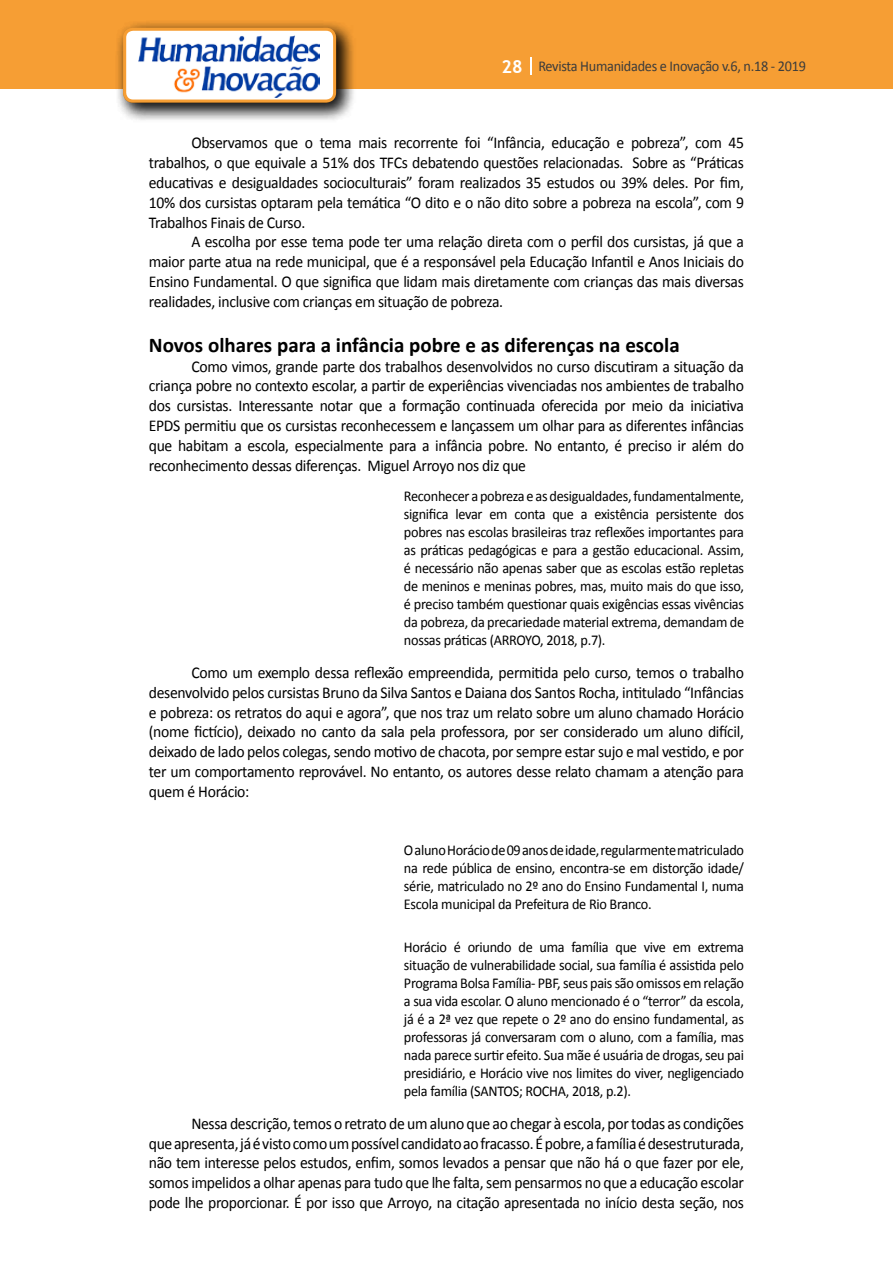
<style>
.page{position:relative;width:893px;height:1263px;background:#fff}
.page>*{position:absolute;margin:0;border:0;box-sizing:border-box;transform-origin:0 0}
.t1{font:700 21px "Calibri";color:#000}
.t2{font:16.5px/19.8px "Calibri";letter-spacing:-.02em;color:#000;text-align:justify;scale:.95 1}
.t3{font:15px/18px "Calibri";letter-spacing:-.02em;color:#000;text-align:justify;scale:.95 1}
.t4{font:15px "Calibri";letter-spacing:-.02em;color:#3c3c3b;scale:.95 1}
.s1{font-family:"Trebuchet MS";font-weight:700;font-size:18px;color:#fff}
</style>
<div class="page">
<div style="left:0;top:0;width:893px;height:88px;background:#f69e34"></div>
<svg style="left:530px;top:57px;width:2px;height:18px"></svg>
<div style="left:115px;top:19px;width:241px;height:104px;background:#000;opacity:.75"></div>
<div style="left:125px;top:29px;width:210px;height:72px;background:#fff;border-radius:9px"></div>
<img style="left:138px;top:35px;width:181px;height:62px">
<div style="left:123px;top:28px;width:213px;height:75px;border:3px solid #f69e34;border-radius:9px"></div>
<p class="t4" style="left:501px;top:57px;width:322px"><span class="s1">28</span> Revista Humanidades e Inovação v.6, n.18 - 2019</p>
<p class="t2" style="left:149px;top:133px;width:628px;text-indent:43px">Observamos que o tema mais recorrente foi “Infância, educação e pobreza”, com 45 trabalhos, o que equivale a 51% dos TFCs debatendo questões relacionadas. Sobre as “Práticas educativas e desigualdades socioculturais” foram realizados 35 estudos ou 39% deles. Por fim, 10% dos cursistas optaram pela temática “O dito e o não dito sobre a pobreza na escola”, com 9<br>Trabalhos Finais de Curso.</p>
<p class="t2" style="left:149px;top:232px;width:628px;text-indent:43px">A escolha por esse tema pode ter uma relação direta com o perfil dos cursistas, já que a maior parte atua na rede municipal, que é a responsável pela Educação Infantil e Anos Iniciais do Ensino Fundamental. O que significa que lidam mais diretamente com crianças das mais diversas realidades, inclusive com crianças em situação de pobreza.</p>
<p class="t1" style="left:149px;top:330px;width:532px">Novos olhares para a infância pobre e as diferenças na escola</p>
<p class="t2" style="left:149px;top:356px;width:628px;text-indent:43px">Como vimos, grande parte dos trabalhos desenvolvidos no curso discutiram a situação da criança pobre no contexto escolar, a partir de experiências vivenciadas nos ambientes de trabalho dos cursistas. Interessante notar que a formação continuada oferecida por meio da iniciativa EPDS permitiu que os cursistas reconhecessem e lançassem um olhar para as diferentes infâncias que habitam a escola, especialmente para a infância pobre. No entanto, é preciso ir além do reconhecimento dessas diferenças. Miguel Arroyo nos diz que</p>
<p class="t3" style="left:404px;top:487px;width:360px">Reconhecer a pobreza e as desigualdades, fundamentalmente, significa levar em conta que a existência persistente dos pobres nas escolas brasileiras traz reflexões importantes para as práticas pedagógicas e para a gestão educacional. Assim, é necessário não apenas saber que as escolas estão repletas de meninos e meninas pobres, mas, muito mais do que isso, é preciso também questionar quais exigências essas vivências da pobreza, da precariedade material extrema, demandam de nossas práticas (ARROYO, 2018, p.7).</p>
<p class="t2" style="left:149px;top:663px;width:628px;text-indent:43px">Como um exemplo dessa reflexão empreendida, permitida pelo curso, temos o trabalho desenvolvido pelos cursistas Bruno da Silva Santos e Daiana dos Santos Rocha, intitulado “Infâncias e pobreza: os retratos do aqui e agora”, que nos traz um relato sobre um aluno chamado Horácio (nome fictício), deixado no canto da sala pela professora, por ser considerado um aluno difícil, deixado de lado pelos colegas, sendo motivo de chacota, por sempre estar sujo e mal vestido, e por ter um comportamento reprovável. No entanto, os autores desse relato chamam a atenção para quem é Horácio:</p>
<p class="t3" style="left:404px;top:841px;width:359px">O aluno Horácio de 09 anos de idade, regularmente matriculado na rede pública de ensino, encontra-se em distorção idade/ série, matriculado no 2º ano do Ensino Fundamental I, numa Escola municipal da Prefeitura de Rio Branco.</p>
<p class="t3" style="left:404px;top:938px;width:360px">Horácio é oriundo de uma família que vive em extrema situação de vulnerabilidade social, sua família é assistida pelo Programa Bolsa Família- PBF, seus pais são omissos em relação a sua vida escolar. O aluno mencionado é o “terror” da escola, já é a 2ª vez que repete o 2º ano do ensino fundamental, as professoras já conversaram com o aluno, com a família, mas nada parece surtir efeito. Sua mãe é usuária de drogas, seu pai presidiário, e Horácio vive nos limites do viver, negligenciado pela família (SANTOS; ROCHA, 2018, p.2).</p>
<p class="t2" style="left:149px;top:1113px;width:628px;text-indent:43px">Nessa descrição, temos o retrato de um aluno que ao chegar à escola, por todas as condições que apresenta, já é visto como um possível candidato ao fracasso. É pobre, a família é desestruturada, não tem interesse pelos estudos, enfim, somos levados a pensar que não há o que fazer por ele, somos impelidos a olhar apenas para tudo que lhe falta, sem pensarmos no que a educação escolar pode lhe proporcionar. É por isso que Arroyo, na citação apresentada no início desta seção, nos</p>
</div>
